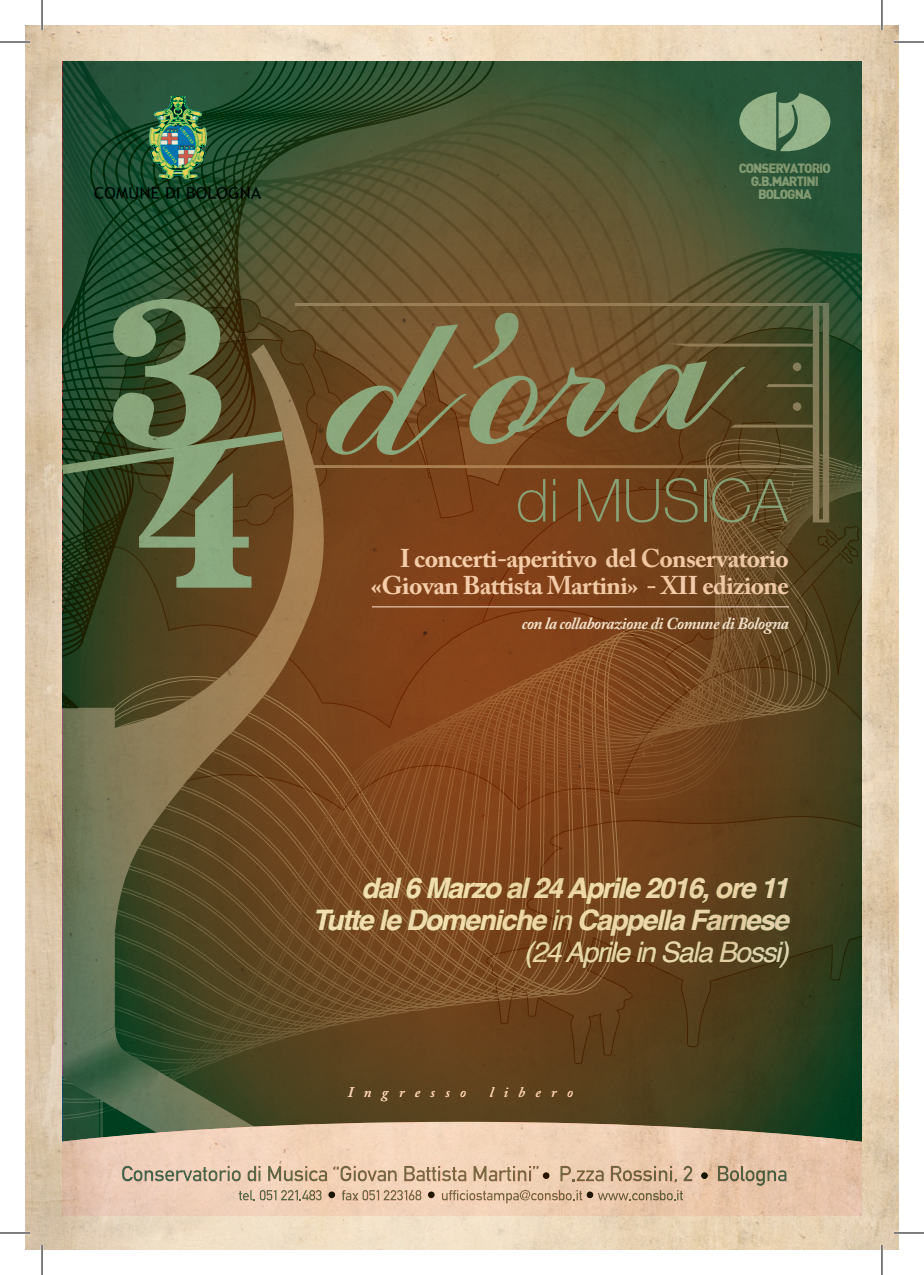
<style>
.page{position:relative;width:924px;height:1275px;background:#fff}
.page>*{position:absolute;margin:0;border:0;box-sizing:border-box;transform-origin:0 0}
.t1{font:italic 700 28.2px/32px "Helvetica";letter-spacing:-.05em;color:#fbe6be;text-align:right}
.t2{font:700 25.6px/27.8px "Adobe Caslon Pro";letter-spacing:-.025em;color:#fee3d0;text-align:right}
.t3{font:italic 700 16.8px "Adobe Caslon Pro";letter-spacing:-.025em;color:#fff}
.t4{font:italic 600 14.6px "Adobe Caslon Pro";letter-spacing:.7em;color:#fee3d0}
.t5{font:900 13.2px/13.2px "DIN";letter-spacing:-.075em;color:#8db294;text-align:center}
.s1{font-weight:400}
</style>
<div class="page">
<img style="left:25px;top:25px;width:873px;height:1225px">
<hr style="left:372px;top:606px;width:416px;height:1px;background:#fee3d0">
<hr style="left:0;top:41px;width:30px;height:2px;background:#fff">
<hr style="left:893px;top:41px;width:30px;height:2px;background:#fff">
<hr style="left:0;top:1231px;width:30px;height:3px;background:#fff">
<hr style="left:893px;top:1231px;width:30px;height:3px;background:#fff">
<hr style="left:41px;top:0;width:2px;height:30px;background:#fff">
<hr style="left:41px;top:1245px;width:2px;height:30px;background:#fff">
<hr style="left:880px;top:0;width:2px;height:30px;background:#fff">
<hr style="left:880px;top:1245px;width:2px;height:30px;background:#fff">
<hr style="left:0;top:42px;width:30px;height:1px;background:#000">
<hr style="left:893px;top:42px;width:30px;height:1px;background:#000">
<hr style="left:0;top:1232px;width:30px;height:1px;background:#000">
<hr style="left:893px;top:1232px;width:30px;height:1px;background:#000">
<hr style="left:42px;top:0;width:1px;height:30px;background:#000">
<hr style="left:42px;top:1245px;width:1px;height:30px;background:#000">
<hr style="left:881px;top:0;width:1px;height:30px;background:#000">
<hr style="left:881px;top:1245px;width:1px;height:30px;background:#000">
<p class="t5" style="left:738px;top:161px;width:94px">CONSERVATORIO<br>G.B.MARTINI<br>BOLOGNA</p>
<p class="t2" style="left:371px;top:544px;width:419px">I concerti-aperitivo del Conservatorio «Giovan Battista Martini» - XII edizione</p>
<p class="t3" style="left:521px;top:613px;width:268px">con la collaborazione di Comune di Bologna</p>
<p class="t1" style="left:312px;top:872px;width:477px">dal 6 Marzo al 24 Aprile 2016, ore 11<br>Tutte le Domeniche <span class="s1">in</span> Cappella Farnese <span class="s1">(24 Aprile in Sala Bossi)</span></p>
<p class="t4" style="left:348px;top:1083px;width:120px">Ingresso</p>
<p class="t4" style="left:489px;top:1083px;width:85px">libero</p>
</div>
